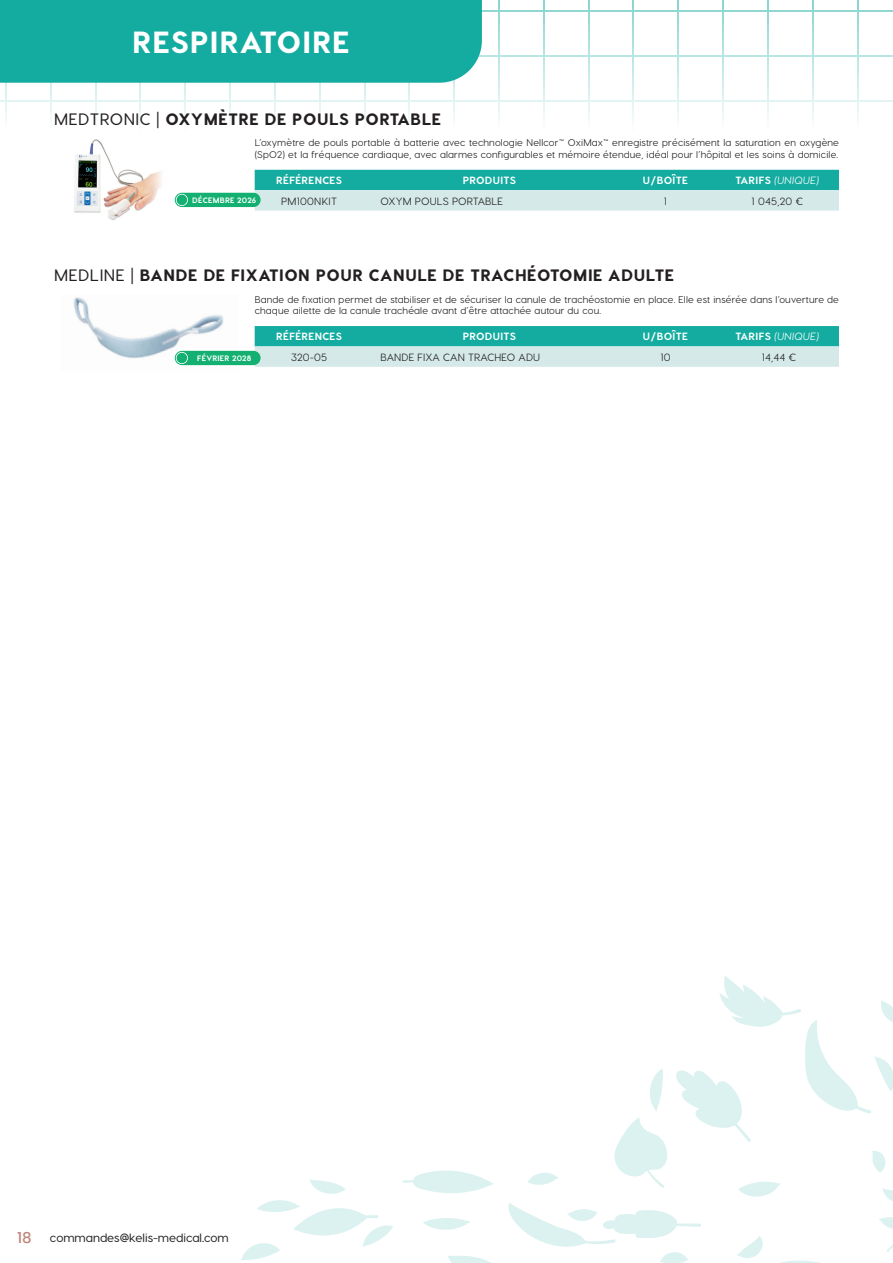
<style>
.page{position:relative;width:893px;height:1263px;background:#fff}
.page>*{position:absolute;margin:0;border:0;box-sizing:border-box;transform-origin:0 0}
.t1{font:800 30.6px "Visby CF";letter-spacing:.03em;color:#fff}
.t2{font:800 16.5px "Visby CF";letter-spacing:.03em;color:#231f20}
.t3{font:600 12px "Visby CF";color:#231f20}
.t4{font:500 10.5px "Visby CF";letter-spacing:.01em;color:#231f20}
.t5{font:800 10.5px "Visby CF";letter-spacing:.03em;color:#fff}
.t6{font:italic 500 10.5px "Visby CF";letter-spacing:.03em;color:#fff}
.t7{font:500 9.75px/11.7px "Visby CF";letter-spacing:.02em;color:#231f20}
.t8{font:800 7.8px "Visby CF";letter-spacing:.03em;color:#fff}
.s1{font-weight:600}
.s2{font-weight:800;font-style:normal}
.s3{font-family:"Poppins";font-weight:500;font-size:15px;color:#bf877a}
</style>
<div class="page">
<hr style="left:5px;top:0;width:2px;height:157px;background:#14aca0">
<hr style="left:50px;top:0;width:2px;height:157px;background:#14aca0">
<hr style="left:95px;top:0;width:1px;height:157px;background:#14aca0">
<hr style="left:140px;top:0;width:1px;height:157px;background:#14aca0">
<hr style="left:184px;top:0;width:2px;height:157px;background:#14aca0">
<hr style="left:229px;top:0;width:2px;height:157px;background:#14aca0">
<hr style="left:274px;top:0;width:2px;height:157px;background:#14aca0">
<hr style="left:319px;top:0;width:2px;height:157px;background:#14aca0">
<hr style="left:364px;top:0;width:1px;height:157px;background:#14aca0">
<hr style="left:409px;top:0;width:1px;height:157px;background:#14aca0">
<hr style="left:0;top:100px;width:466px;height:1px;background:#14aca0">
<hr style="left:0;top:145px;width:466px;height:1px;background:#14aca0">
<hr style="left:453px;top:0;width:2px;height:157px;background:#14aca0">
<hr style="left:498px;top:0;width:2px;height:157px;background:#14aca0">
<hr style="left:543px;top:0;width:2px;height:157px;background:#14aca0">
<hr style="left:588px;top:0;width:1px;height:157px;background:#14aca0">
<hr style="left:633px;top:0;width:1px;height:157px;background:#14aca0">
<hr style="left:677px;top:0;width:2px;height:157px;background:#14aca0">
<hr style="left:722px;top:0;width:2px;height:157px;background:#14aca0">
<hr style="left:767px;top:0;width:2px;height:157px;background:#14aca0">
<hr style="left:812px;top:0;width:2px;height:157px;background:#14aca0">
<hr style="left:857px;top:0;width:1px;height:157px;background:#14aca0">
<hr style="left:442px;top:10px;width:451px;height:2px;background:#14aca0">
<hr style="left:442px;top:55px;width:451px;height:2px;background:#14aca0">
<hr style="left:442px;top:100px;width:451px;height:1px;background:#14aca0">
<hr style="left:442px;top:145px;width:451px;height:1px;background:#14aca0">
<div style="left:0;top:0;width:482px;height:83px;background:#14aca0"></div>
<svg style="left:738px;top:1181px;width:42px;height:16px"></svg>
<svg style="left:402px;top:1170px;width:92px;height:23px"></svg>
<svg style="left:737px;top:1236px;width:26px;height:22px"></svg>
<svg style="left:872px;top:1151px;width:14px;height:22px"></svg>
<svg style="left:614px;top:1117px;width:53px;height:71px"></svg>
<svg style="left:508px;top:1203px;width:193px;height:60px"></svg>
<svg style="left:650px;top:1069px;width:13px;height:42px"></svg>
<svg style="left:780px;top:1260px;width:40px;height:3px"></svg>
<svg style="left:879px;top:1188px;width:14px;height:64px"></svg>
<svg style="left:423px;top:1218px;width:47px;height:12px"></svg>
<svg style="left:528px;top:1172px;width:30px;height:13px"></svg>
<svg style="left:448px;top:1256px;width:43px;height:7px"></svg>
<svg style="left:676px;top:976px;width:217px;height:166px"></svg>
<svg style="left:241px;top:1179px;width:152px;height:82px"></svg>
<svg style="left:255px;top:170px;width:584px;height:41px;background:#77cbc5"></svg>
<img style="left:61px;top:138px;width:106px;height:82px">
<div style="left:175px;top:193px;width:86px;height:14px;background:#13b071;border-radius:7px"></div>
<svg style="left:176px;top:194px;width:12px;height:12px"></svg>
<div style="left:177px;top:195px;width:10px;height:10px;background:#13b071;border-radius:50%"></div>
<svg style="left:255px;top:326px;width:584px;height:41px;background:#76cbc4"></svg>
<img style="left:73px;top:297px;width:165px;height:69px">
<div style="left:175px;top:351px;width:86px;height:14px;background:#13b071;border-radius:7px"></div>
<svg style="left:176px;top:352px;width:12px;height:12px"></svg>
<div style="left:177px;top:353px;width:10px;height:10px;background:#13b071;border-radius:50%"></div>
<p class="t1" style="left:132px;top:23px;width:219px">RESPIRATOIRE</p>
<p class="t2" style="left:54px;top:108px;width:389px"><span class="s1">MEDTRONIC |</span> OXYMÈTRE DE POULS PORTABLE</p>
<p class="t7" style="left:255px;top:137px;width:586px">L’oxymètre de pouls portable à batterie avec technologie Nellcor™ OxiMax™ enregistre précisément la saturation en oxygène (SpO2) et la fréquence cardiaque, avec alarmes configurables et mémoire étendue, idéal pour l’hôpital et les soins à domicile.</p>
<p class="t8" style="left:192px;top:195px;width:66px">DÉCEMBRE 2026</p>
<p class="t5" style="left:276px;top:174px;width:67px">RÉFÉRENCES</p>
<p class="t5" style="left:463px;top:174px;width:55px">PRODUITS</p>
<p class="t5" style="left:643px;top:174px;width:46px">U/BOÎTE</p>
<p class="t6" style="left:735px;top:174px;width:85px"><span class="s2">TARIFS</span> (UNIQUE)</p>
<p class="t4" style="left:281px;top:194px;width:58px">PM100NKIT</p>
<p class="t4" style="left:381px;top:194px;width:124px">OXYM POULS PORTABLE</p>
<p class="t4" style="left:664px;top:194px;width:5px">1</p>
<p class="t4" style="left:752px;top:194px;width:53px">1 045,20 €</p>
<p class="t2" style="left:54px;top:265px;width:622px"><span class="s1">MEDLINE |</span> BANDE DE FIXATION POUR CANULE DE TRACHÉOTOMIE ADULTE</p>
<p class="t7" style="left:255px;top:293px;width:586px">Bande de fixation permet de stabiliser et de sécuriser la canule de trachéostomie en place. Elle est insérée dans l’ouverture de chaque ailette de la canule trachéale avant d’être attachée autour du cou.</p>
<p class="t8" style="left:197px;top:353px;width:56px">FÉVRIER 2028</p>
<p class="t5" style="left:276px;top:330px;width:67px">RÉFÉRENCES</p>
<p class="t5" style="left:463px;top:330px;width:55px">PRODUITS</p>
<p class="t5" style="left:643px;top:330px;width:46px">U/BOÎTE</p>
<p class="t6" style="left:735px;top:330px;width:85px"><span class="s2">TARIFS</span> (UNIQUE)</p>
<p class="t4" style="left:291px;top:351px;width:38px">320-05</p>
<p class="t4" style="left:381px;top:351px;width:161px">BANDE FIXA CAN TRACHEO ADU</p>
<p class="t4" style="left:660px;top:351px;width:12px">10</p>
<p class="t4" style="left:762px;top:351px;width:36px">14,44 €</p>
<p class="t3" style="left:17px;top:1230px;width:213px"><span class="s3">18</span> commandes@kelis-medical.com</p>
</div>
